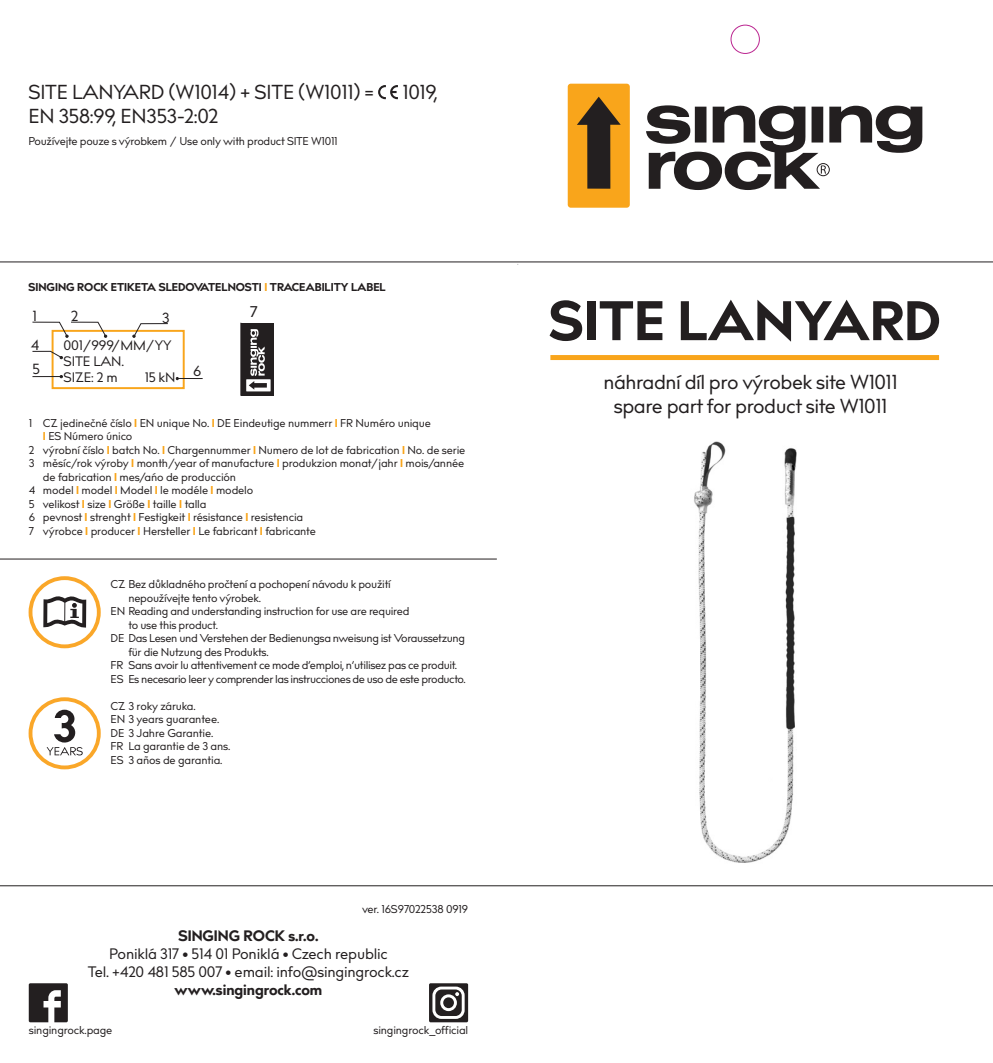
<style>
.page{position:relative;width:993px;height:1063px;background:#fff}
.page>*{position:absolute;margin:0;border:0;box-sizing:border-box;transform-origin:0 0}
.t1{font:700 55px "Bill Corporate";letter-spacing:.01em;color:#231f20}
.t2{font:20px "Bill Corporate";letter-spacing:-.01em;color:#231f20}
.t3{font:16.75px "Myriad Pro";color:#231f20}
.t4{font:15px "Bill Corporate";color:#231f20}
.t5{font:700 15px "Bill Corporate";color:#231f20}
.t6{font:14.5px/24px "Bill Corporate";color:#231f20}
.t7{font:13.5px/16.2px "Bill Corporate";color:#231f20}
.t8{font:11.25px/13.5px "Bill Corporate";letter-spacing:-.005em;color:#231f20}
.t9{font:11.25px "Bill Corporate";letter-spacing:-.025em;color:#231f20}
.t10{font:700 11.25px "Bill Corporate";color:#231f20}
.s1{color:#f9a51b}
.s2{font-weight:700;color:#f9a51b}
</style>
<div class="page">
<div style="left:567px;top:84px;width:62px;height:124px;background:#f9a51b;border-radius:3px"></div>
<svg style="left:577px;top:97px;width:43px;height:92px"></svg>
<svg style="left:646px;top:105px;width:276px;height:85px"></svg>
<div style="left:550px;top:355px;width:388px;height:5px;background:#f9a51b"></div>
<hr style="left:0;top:885px;width:992px;height:1px;background:#231f20">
<svg style="left:29px;top:576px;width:72px;height:72px"></svg>
<svg style="left:29px;top:697px;width:72px;height:72px"></svg>
<div style="left:52px;top:330px;width:133px;height:59px;border:2px solid #f9a51b"></div>
<svg style="left:32px;top:351px;width:31px;height:8px"></svg>
<svg style="left:32px;top:322px;width:75px;height:16px"></svg>
<svg style="left:133px;top:323px;width:35px;height:15px"></svg>
<svg style="left:32px;top:375px;width:31px;height:3px"></svg>
<svg style="left:176px;top:377px;width:26px;height:3px"></svg>
<svg style="left:240px;top:323px;width:34px;height:72px;background:#535051"></svg>
<hr style="left:0;top:559px;width:496px;height:1px;background:#231f20">
<hr style="left:0;top:262px;width:992px;height:1px;background:#231f20">
<svg style="left:29px;top:983px;width:39px;height:39px"></svg>
<svg style="left:429px;top:983px;width:39px;height:39px"></svg>
<img style="left:694px;top:441px;width:103px;height:422px">
<svg style="left:378px;top:85px;width:20px;height:14px"></svg>
<div style="left:730px;top:25px;width:29px;height:29px;border:1px solid #bb2590;border-radius:50%"></div>
<p class="t2" style="left:28px;top:78px;width:346px">SITE LANYARD (W1014) + SITE (W1011) =</p>
<p class="t2" style="left:402px;top:78px;width:36px">1019,</p>
<p class="t2" style="left:28px;top:102px;width:191px">EN 358:99, EN353-2:02</p>
<p class="t8" style="left:28px;top:134px;width:311px">Používejte pouze s výrobkem / Use only with product SITE W1011</p>
<p class="t10" style="left:28px;top:279px;width:359px">SINGING ROCK ETIKETA SLEDOVATELNOSTI <span class="s1">I</span> TRACEABILITY LABEL</p>
<p class="t3" style="left:249px;top:301px;width:10px">7</p>
<p class="t1" style="left:549px;top:282px;width:393px">SITE LANYARD</p>
<p class="t6" style="left:33px;top:304px;width:6px">1</p>
<p class="t6" style="left:71px;top:304px;width:9px">2</p>
<p class="t6" style="left:162px;top:306px;width:9px">3</p>
<p class="t6" style="left:31px;top:333px;width:10px">4<br>5</p>
<p class="t7" style="left:64px;top:337px;width:109px">001/999/MM/YY<br>SITE LAN.<br>SIZE: 2 m</p>
<p class="t6" style="left:193px;top:359px;width:9px">6</p>
<p class="t7" style="left:145px;top:370px;width:32px">15 kN</p>
<p class="t2" style="left:603px;top:368px;width:295px">náhradní díl pro výrobek site W1011</p>
<p class="t2" style="left:613px;top:392px;width:275px">spare part for product site W1011</p>
<p class="t8" style="left:43px;top:417px;width:389px;text-indent:-14px">1 CZ jedinečné číslo <span class="s2">I</span> EN unique No. <span class="s2">I</span> DE Eindeutige nummerr <span class="s2">I</span> FR Numéro unique<br><span class="s2">I</span> ES Número único</p>
<p class="t8" style="left:29px;top:444px;width:438px">2 výrobní číslo <span class="s2">I</span> batch No. <span class="s2">I</span> Chargennummer <span class="s2">I</span> Numero de lot de fabrication <span class="s2">I</span> No. de serie</p>
<p class="t8" style="left:43px;top:457px;width:422px;text-indent:-14px">3 měsíc/rok výroby <span class="s2">I</span> month/year of manufacture <span class="s2">I</span> produkzion monat/jahr <span class="s2">I</span> mois/année de fabrication <span class="s2">I</span> mes/ańo de producción</p>
<p class="t8" style="left:29px;top:484px;width:226px">4 model <span class="s2">I</span> model <span class="s2">I</span> Model <span class="s2">I</span> le modéle <span class="s2">I</span> modelo</p>
<p class="t8" style="left:29px;top:498px;width:179px">5 velikost <span class="s2">I</span> size <span class="s2">I</span> Größe <span class="s2">I</span> taille <span class="s2">I</span> talla</p>
<p class="t8" style="left:29px;top:511px;width:276px">6 pevnost <span class="s2">I</span> strenght <span class="s2">I</span> Festigkeit <span class="s2">I</span> résistance <span class="s2">I</span> resistencia</p>
<p class="t8" style="left:29px;top:525px;width:288px">7 výrobce <span class="s2">I</span> producer <span class="s2">I</span> Hersteller <span class="s2">I</span> Le fabricant <span class="s2">I</span> fabricante</p>
<p class="t8" style="left:128px;top:578px;width:264px;text-indent:-18px">CZ Bez důkladného pročtení a pochopení návodu k použití nepoužívejte tento výrobek.</p>
<p class="t8" style="left:128px;top:605px;width:282px;text-indent:-18px">EN Reading and understanding instruction for use are required to use this product.</p>
<p class="t8" style="left:128px;top:632px;width:338px;text-indent:-18px">DE Das Lesen und Verstehen der Bedienungsa nweisung ist Voraussetzung für die Nutzung des Produkts.</p>
<p class="t8" style="left:111px;top:659px;width:348px">FR Sans avoir lu attentivement ce mode d‘emploi, n‘utilisez pas ce produit.</p>
<p class="t9" style="left:111px;top:671px;width:356px">ES Es necesario leer y comprender las instrucciones de uso de este producto.</p>
<p class="t8" style="left:111px;top:699px;width:86px">CZ 3 roky záruka.</p>
<p class="t8" style="left:111px;top:713px;width:110px">EN 3 years guarantee.</p>
<p class="t8" style="left:111px;top:726px;width:104px">DE 3 Jahre Garantie.</p>
<p class="t8" style="left:111px;top:740px;width:121px">FR La garantie de 3 ans.</p>
<p class="t8" style="left:111px;top:753px;width:113px">ES 3 años de garantia.</p>
<p class="t8" style="left:362px;top:903px;width:107px">ver. 16S97022538 0919</p>
<p class="t5" style="left:178px;top:926px;width:142px">SINGING ROCK s.r.o.</p>
<p class="t4" style="left:109px;top:944px;width:280px">Poniklá 317 • 514 01 Poniklá • Czech republic</p>
<p class="t4" style="left:88px;top:962px;width:322px">Tel. +420 481 585 007 • email: info@singingrock.cz</p>
<p class="t5" style="left:174px;top:980px;width:149px">www.singingrock.com</p>
<p class="t8" style="left:29px;top:1024px;width:85px">singingrock.page</p>
<p class="t8" style="left:373px;top:1024px;width:96px">singingrock_official</p>
</div>
